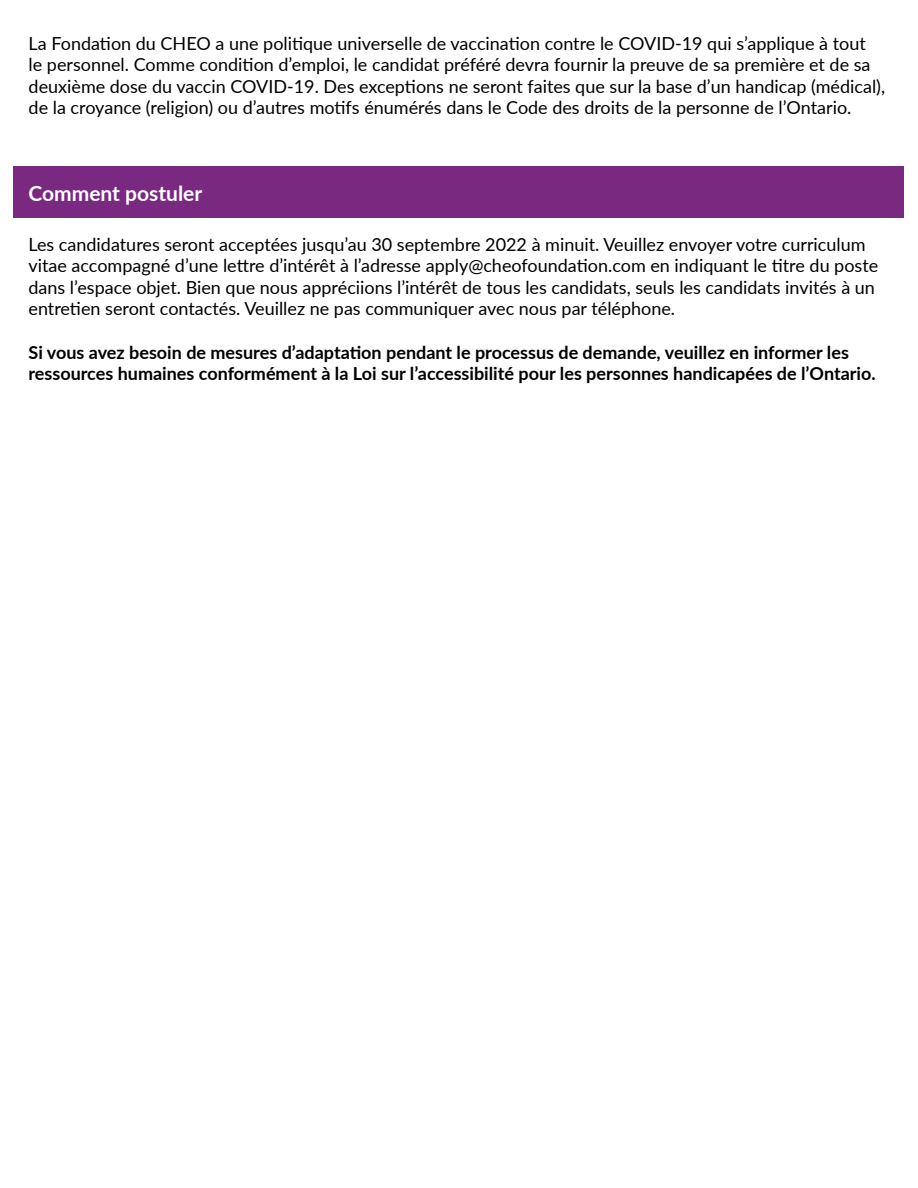
<style>
.page{position:relative;width:918px;height:1188px;background:#fff}
.page>*{position:absolute;margin:0;border:0;box-sizing:border-box;transform-origin:0 0}
.t1{font:700 21px "Lato";color:#fff}
.t2{font:18px/21.6px "Lato";color:#000}
.t3{font:700 18px/21.6px "Lato";color:#000}
</style>
<div class="page">
<div style="left:14px;top:166px;width:890px;height:52px;background:#7a2981"></div>
<p class="t2" style="left:29px;top:31px;width:858px">La Fondation du CHEO a une politique universelle de vaccination contre le COVID-19 qui s’applique à tout<br>le personnel. Comme condition d’emploi, le candidat préféré devra fournir la preuve de sa première et de sa deuxième dose du vaccin COVID-19. Des exceptions ne seront faites que sur la base d’un handicap (médical), de la croyance (religion) ou d’autres motifs énumérés dans le Code des droits de la personne de l’Ontario.</p>
<p class="t1" style="left:28px;top:178px;width:175px">Comment postuler</p>
<p class="t2" style="left:28px;top:233px;width:851px">Les candidatures seront acceptées jusqu’au 30 septembre 2022 à minuit. Veuillez envoyer votre curriculum vitae accompagné d’une lettre d’intérêt à l’adresse apply@cheofoundation.com en indiquant le titre du poste dans l’espace objet. Bien que nous appréciions l’intérêt de tous les candidats, seuls les candidats invités à un entretien seront contactés. Veuillez ne pas communiquer avec nous par téléphone.</p>
<p class="t3" style="left:28px;top:341px;width:849px">Si vous avez besoin de mesures d’adaptation pendant le processus de demande, veuillez en informer les ressources humaines conformément à la Loi sur l’accessibilité pour les personnes handicapées de l’Ontario.</p>
</div>
